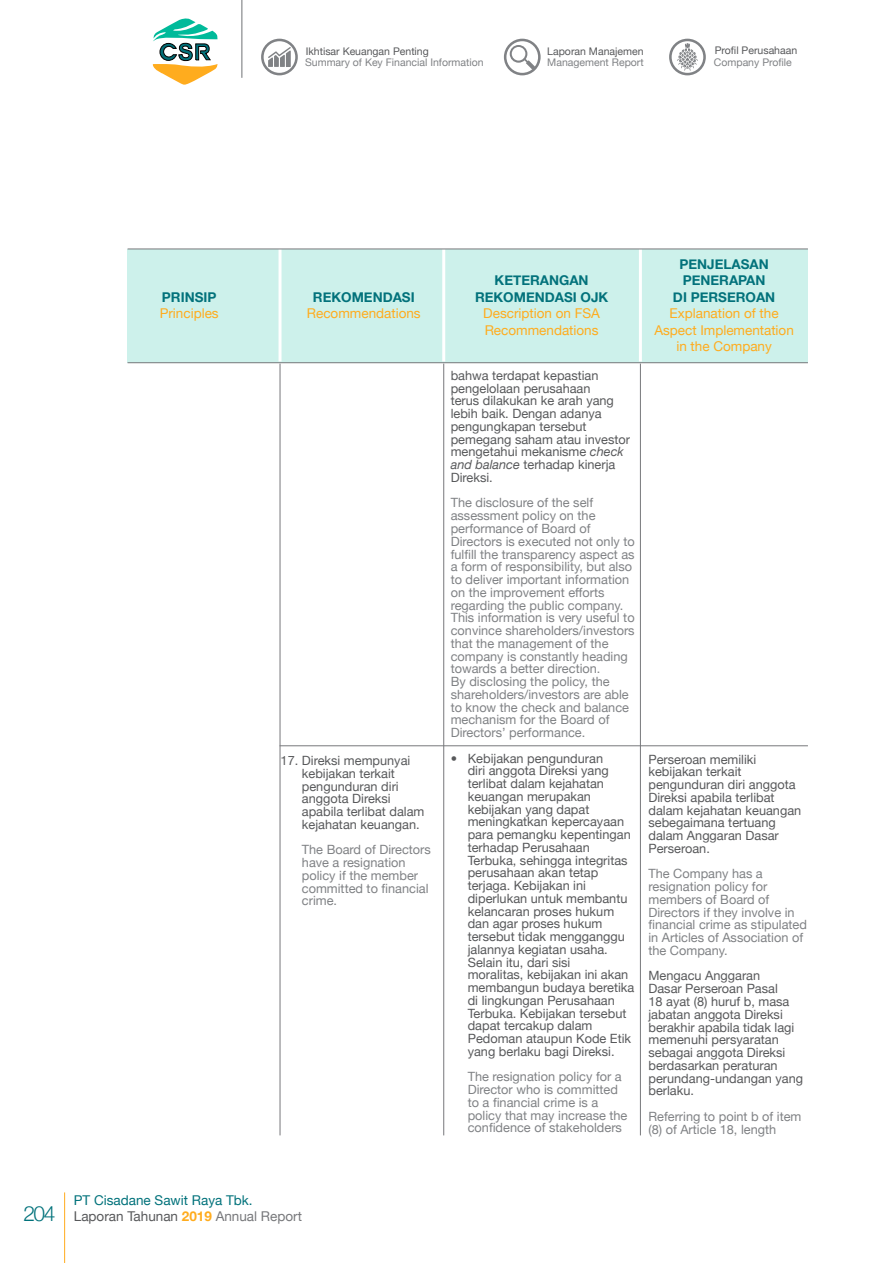
<style>
.page{position:relative;width:893px;height:1263px;background:#fff}
.page>*{position:absolute;margin:0;border:0;box-sizing:border-box;transform-origin:0 0}
.t1{font:13.5px/16.5px "Helvetica Neue";color:#ffac1e}
.t2{font:700 13.5px/16.5px "Helvetica Neue";color:#02727b;text-align:center}
.t3{font:13.5px/15.5px "Helvetica Neue";color:#02727b;text-align:center}
.t4{font:12.75px/12.8px "Helvetica Neue";color:#58595b}
.t5{font:12.75px/12.8px "Helvetica Neue";color:#808285}
.t6{font:10.5px "Helvetica Neue";color:#808285}
.t7{font:10.5px "Helvetica Neue";color:#58595b}
.s1{font-style:italic}
.s2{font-weight:900;font-stretch:condensed}
.s3{font-weight:300;font-size:21px}
.s4{color:#58595b}
.s5{font-weight:700;color:#ffac1e}
.s6{color:#77787b}
</style>
<div class="page">
<hr style="left:241px;top:0;width:1px;height:78px;background:#808285">
<hr style="left:64px;top:1192px;width:1px;height:71px;background:#ffac1e">
<svg style="left:153px;top:18px;width:65px;height:67px"></svg>
<svg style="left:261px;top:39px;width:37px;height:36px"></svg>
<svg style="left:504px;top:39px;width:37px;height:36px"></svg>
<svg style="left:669px;top:39px;width:37px;height:36px"></svg>
<hr style="left:280px;top:364px;width:1px;height:771px;background:#77787b">
<hr style="left:640px;top:364px;width:1px;height:771px;background:#77787b">
<hr style="left:443px;top:364px;width:1px;height:771px;background:#77787b">
<div style="left:128px;top:249px;width:680px;height:114px;background:#cdf1eb"></div>
<hr style="left:128px;top:362px;width:680px;height:1px;background:#77787b">
<hr style="left:280px;top:745px;width:528px;height:1px;background:#77787b">
<hr style="left:279px;top:249px;width:3px;height:112px;background:#fff">
<hr style="left:442px;top:249px;width:3px;height:112px;background:#fff">
<hr style="left:639px;top:249px;width:3px;height:112px;background:#fff">
<hr style="left:128px;top:249px;width:680px;height:1px;background:#77787b">
<p class="t7" style="left:306px;top:44px;width:125px">Ikhtisar Keuangan Penting</p>
<p class="t7" style="left:715px;top:43px;width:84px">Profil Perusahaan</p>
<p class="t6" style="left:305px;top:55px;width:180px">Summary of Key Financial Information</p>
<p class="t6" style="left:714px;top:55px;width:79px">Company Profile</p>
<p class="t7" style="left:547px;top:44px;width:98px">Laporan Manajemen</p>
<p class="t6" style="left:547px;top:55px;width:98px">Management Report</p>
<p class="t2" style="left:162px;top:289px;width:56px">PRINSIP</p>
<p class="t1" style="left:160px;top:306px;width:60px">Principles</p>
<p class="t2" style="left:313px;top:289px;width:103px">REKOMENDASI</p>
<p class="t1" style="left:307px;top:306px;width:115px">Recommendations</p>
<p class="t4" style="left:302px;top:755px;width:124px;text-indent:-21px">17. Direksi mempunyai kebijakan terkait pengunduran diri anggota Direksi apabila terlibat dalam kejahatan keuangan.</p>
<p class="t5" style="left:302px;top:844px;width:130px">The Board of Directors have a resignation policy if the member committed to financial crime.</p>
<p class="t2" style="left:475px;top:273px;width:135px">KETERANGAN<br>REKOMENDASI OJK</p>
<p class="t1" style="left:483px;top:306px;width:118px">Description on FSA<br>Recommendations</p>
<p class="t4" style="left:451px;top:370px;width:181px">bahwa terdapat kepastian pengelolaan perusahaan<br>terus dilakukan ke arah yang lebih baik. Dengan adanya pengungkapan tersebut pemegang saham atau investor mengetahui mekanisme <span class="s1">check and balance</span> terhadap kinerja<br>Direksi.</p>
<p class="t5" style="left:451px;top:497px;width:185px">The disclosure of the self assessment policy on the performance of Board of<br>Directors is executed not only to fulfill the transparency aspect as a form of responsibility, but also to deliver important information on the improvement efforts regarding the public company.<br>This information is very useful to convince shareholders/investors that the management of the company is constantly heading towards a better direction.<br>By disclosing the policy, the shareholders/investors are able to know the check and balance mechanism for the Board of<br>Directors’ performance.</p>
<p class="t4" style="left:468px;top:752px;width:168px;text-indent:-17px"><span class="s2">•</span> Kebijakan pengunduran<br>diri anggota Direksi yang terlibat dalam kejahatan keuangan merupakan kebijakan yang dapat meningkatkan kepercayaan para pemangku kepentingan terhadap Perusahaan<br>Terbuka, sehingga integritas perusahaan akan tetap terjaga. Kebijakan ini diperlukan untuk membantu kelancaran proses hukum dan agar proses hukum tersebut tidak mengganggu jalannya kegiatan usaha.<br>Selain itu, dari sisi<br>moralitas, kebijakan ini akan membangun budaya beretika di lingkungan Perusahaan<br>Terbuka. Kebijakan tersebut dapat tercakup dalam<br>Pedoman ataupun Kode Etik yang berlaku bagi Direksi.</p>
<p class="t5" style="left:468px;top:1071px;width:161px">The resignation policy for a<br>Director who is committed to a financial crime is a policy that may increase the confidence of stakeholders</p>
<p class="t2" style="left:673px;top:256px;width:104px">PENJELASAN<br>PENERAPAN<br>DI PERSEROAN</p>
<p class="t1" style="left:654px;top:306px;width:141px;text-align:center">Explanation of the<br>Aspect Implementation in the Company</p>
<p class="t4" style="left:648px;top:753px;width:154px">Perseroan memiliki kebijakan terkait pengunduran diri anggota<br>Direksi apabila terlibat dalam kejahatan keuangan sebegaimana tertuang dalam Anggaran Dasar<br>Perseroan.</p>
<p class="t5" style="left:648px;top:868px;width:160px">The Company has a resignation policy for members of Board of<br>Directors if they involve in financial crime as stipulated in Articles of Association of the Company.</p>
<p class="t4" style="left:648px;top:970px;width:156px">Mengacu Anggaran<br>Dasar Perseroan Pasal<br>18 ayat (8) huruf b, masa jabatan anggota Direksi berakhir apabila tidak lagi memenuhi persyaratan sebagai anggota Direksi berdasarkan peraturan perundang-undangan yang berlaku.</p>
<p class="t5" style="left:648px;top:1110px;width:155px">Referring to point b of item (8) of Article 18, length</p>
<p class="t3" style="left:23px;top:1193px;width:280px">PT Cisadane Sawit Raya Tbk.<br><span class="s3">204</span> <span class="s4">Laporan Tahunan</span> <span class="s5">2019</span> <span class="s6">Annual Report</span></p>
</div>
